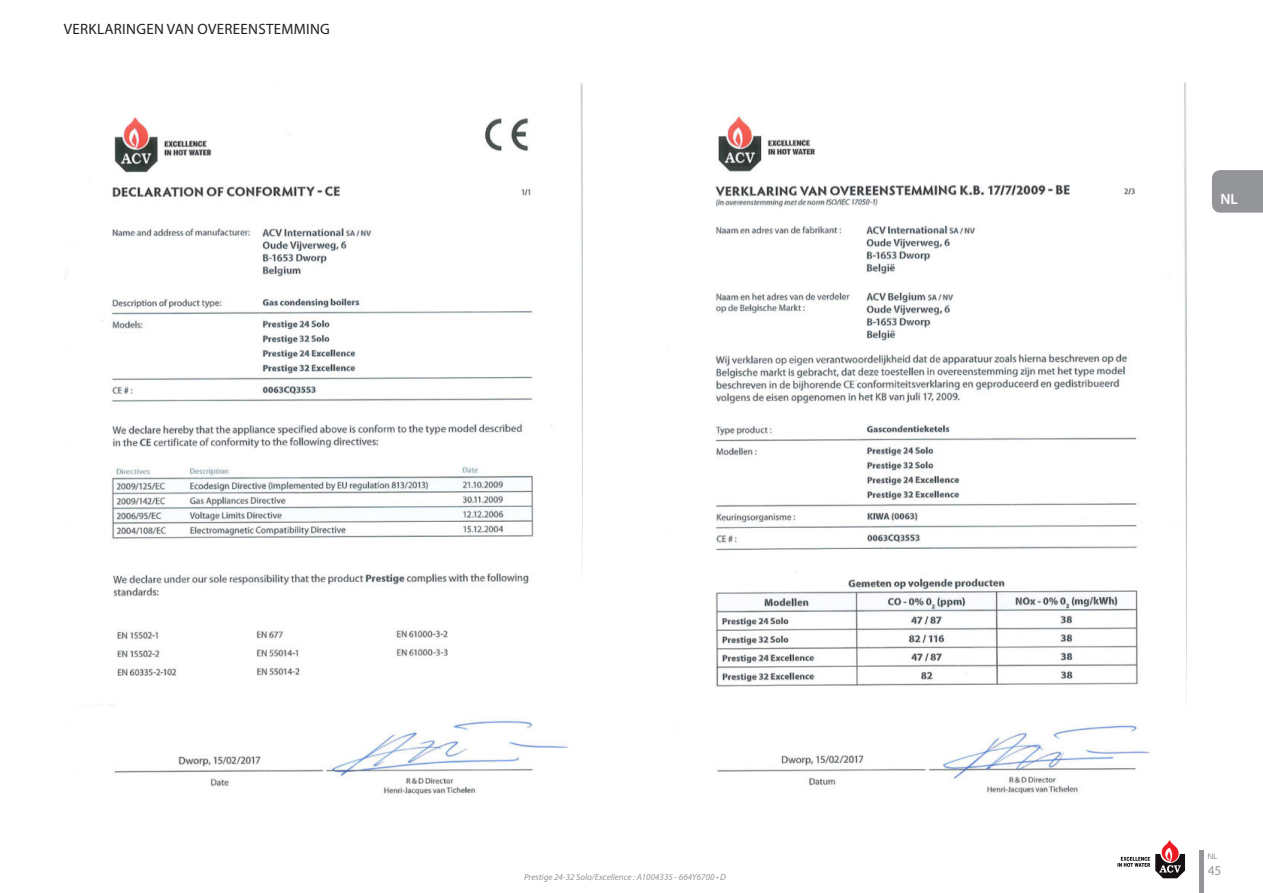
<style>
.page{position:relative;width:1263px;height:893px;background:#fff}
.page>*{position:absolute;margin:0;border:0;box-sizing:border-box;transform-origin:0 0}
.Headline{font:15px "Myriad Pro";letter-spacing:.02em;color:#231f20}
.t1{font:600 15px "Myriad Pro";color:#fff}
.t2{font:13.5px "Myriad Pro";color:#939598}
.t3{font:italic 9px "Myriad Pro";color:#939598}
.t4{font:7.35px "Eurostile LT Std";color:#808285}
</style>
<div class="page">
<svg style="left:1117px;top:840px;width:68px;height:39px"></svg>
<hr style="left:1199px;top:850px;width:4px;height:43px;background:#939598">
<img style="left:65px;top:83px;width:518px;height:713px">
<img style="left:715px;top:82px;width:471px;height:712px">
<div style="left:1212px;top:170px;width:51px;height:43px;background:#939598"></div>
<p class="Headline" style="left:64px;top:20px;width:268px">VERKLARINGEN VAN OVEREENSTEMMING</p>
<p class="t3" style="left:524px;top:872px;width:204px">Prestige 24-32 Solo/Excellence : A1004335 - 664Y6700 • D</p>
<h1 class="t1" style="left:1220px;top:190px;width:19px">NL</h1>
<p class="t4" style="left:1208px;top:852px;width:11px">nl</p>
<h2 class="t2" style="left:1208px;top:862px;width:15px">45</h2>
</div>
